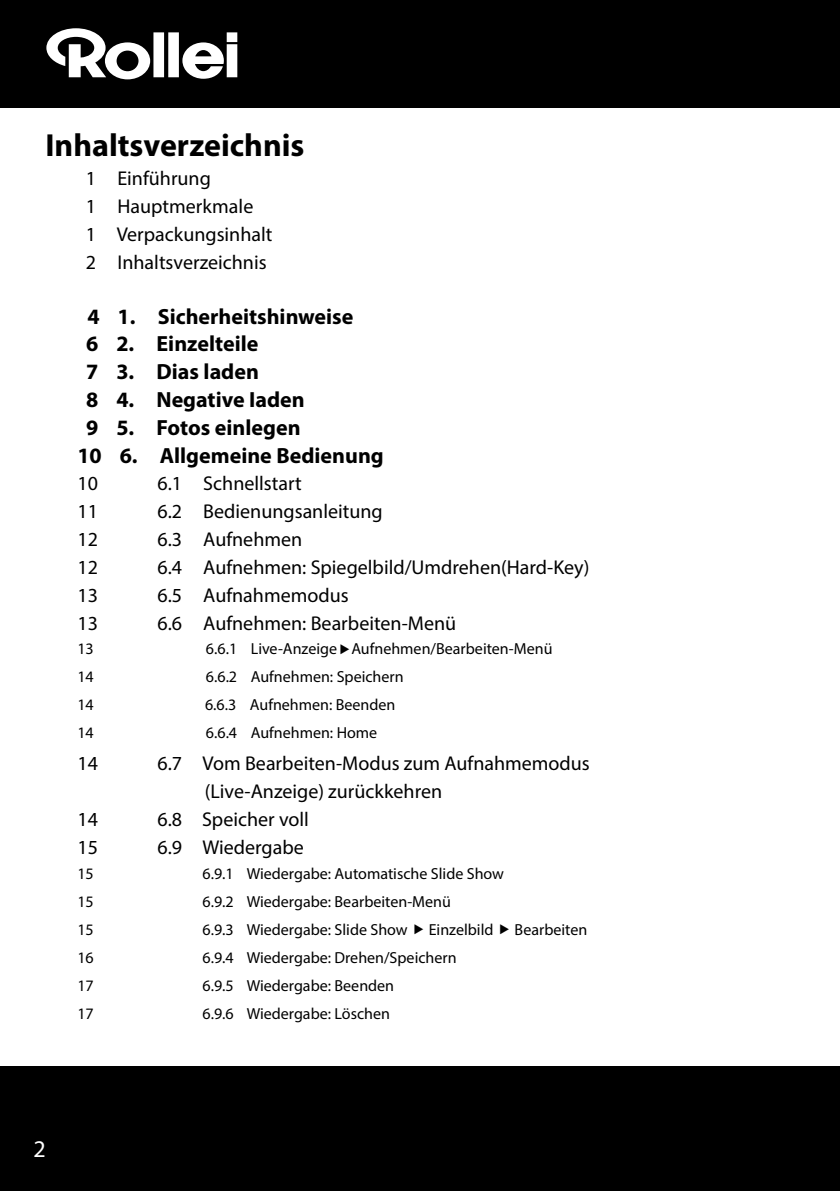
<style>
.page{position:relative;width:840px;height:1191px;background:#fff}
.page>*{position:absolute;margin:0;border:0;box-sizing:border-box;transform-origin:0 0}
.t1{font:700 32px "Myriad Pro";color:#000}
.t2{font:24px "Myriad Pro";color:#fff}
.t3{font:700 22px "Myriad Pro";color:#000}
.t4{font:20px/28px "Myriad Pro";color:#000}
.t5{font:16px "Myriad Pro";color:#000}
</style>
<div class="page">
<div style="left:0;top:1066px;width:839px;height:125px;background:#000"></div>
<div style="left:0;top:0;width:839px;height:108px;background:#000"></div>
<svg style="left:46px;top:28px;width:191px;height:51px"></svg>
<h1 class="t1" style="left:45px;top:125px;width:260px">Inhaltsverzeichnis</h1>
<p class="t4" style="left:86px;top:164px;width:188px">1 Einführung<br>1 Hauptmerkmale<br>1 Verpackungsinhalt<br>2 Inhaltsverzeichnis</p>
<h3 class="t3" style="left:88px;top:302px;width:267px">4 1. Sicherheitshinweise</h3>
<h3 class="t3" style="left:86px;top:329px;width:173px">6 2. Einzelteile</h3>
<h3 class="t3" style="left:86px;top:357px;width:174px">7 3. Dias laden</h3>
<h3 class="t3" style="left:86px;top:385px;width:220px">8 4. Negative Iaden</h3>
<h3 class="t3" style="left:86px;top:413px;width:216px">9 5. Fotos einlegen</h3>
<h3 class="t3" style="left:77px;top:441px;width:308px">10 6. Allgemeine Bedienung</h3>
<p class="t4" style="left:77px;top:469px;width:22px">10</p>
<p class="t4" style="left:157px;top:469px;width:146px">6.1 Schnellstart</p>
<p class="t4" style="left:77px;top:497px;width:22px">11</p>
<p class="t4" style="left:157px;top:497px;width:227px">6.2 Bedienungsanleitung</p>
<p class="t4" style="left:77px;top:525px;width:22px">12</p>
<p class="t4" style="left:157px;top:525px;width:146px">6.3 Aufnehmen</p>
<p class="t4" style="left:77px;top:553px;width:22px">12</p>
<p class="t4" style="left:157px;top:553px;width:433px">6.4 Aufnehmen: Spiegelbild/Umdrehen(Hard-Key)</p>
<p class="t4" style="left:77px;top:581px;width:22px">13</p>
<p class="t4" style="left:157px;top:581px;width:193px">6.5 Aufnahmemodus</p>
<p class="t4" style="left:77px;top:609px;width:22px">13</p>
<p class="t4" style="left:157px;top:609px;width:300px">6.6 Aufnehmen: Bearbeiten-Menü</p>
<p class="t5" style="left:77px;top:639px;width:18px">13</p>
<p class="t5" style="left:206px;top:639px;width:348px">6.6.1 Live-Anzeige Aufnehmen/Bearbeiten-Menü</p>
<p class="t5" style="left:77px;top:667px;width:18px">14</p>
<p class="t5" style="left:206px;top:667px;width:199px">6.6.2 Aufnehmen: Speichern</p>
<p class="t5" style="left:77px;top:695px;width:18px">14</p>
<p class="t5" style="left:205px;top:695px;width:192px">6.6.3 Aufnehmen: Beenden</p>
<p class="t5" style="left:77px;top:723px;width:18px">14</p>
<p class="t5" style="left:206px;top:723px;width:173px">6.6.4 Aufnehmen: Home</p>
<p class="t4" style="left:77px;top:749px;width:22px">14</p>
<p class="t4" style="left:205px;top:749px;width:386px;text-indent:-47px">6.7 Vom Bearbeiten-Modus zum Aufnahmemodus (Live-Anzeige) zurückkehren</p>
<p class="t4" style="left:77px;top:805px;width:22px">14</p>
<p class="t4" style="left:157px;top:805px;width:153px">6.8 Speicher voll</p>
<p class="t4" style="left:77px;top:833px;width:22px">15</p>
<p class="t4" style="left:157px;top:833px;width:148px">6.9 Wiedergabe</p>
<p class="t5" style="left:77px;top:863px;width:18px">15</p>
<p class="t5" style="left:202px;top:863px;width:303px">6.9.1 Wiedergabe: Automatische Slide Show</p>
<p class="t5" style="left:77px;top:891px;width:18px">15</p>
<p class="t5" style="left:202px;top:891px;width:250px">6.9.2 Wiedergabe: Bearbeiten-Menü</p>
<p class="t5" style="left:77px;top:919px;width:18px">15</p>
<p class="t5" style="left:202px;top:919px;width:206px">6.9.3 Wiedergabe: Slide Show</p>
<p class="t5" style="left:428px;top:919px;width:66px">Einzelbild</p>
<p class="t5" style="left:514px;top:919px;width:74px">Bearbeiten</p>
<p class="t5" style="left:77px;top:947px;width:18px">16</p>
<p class="t5" style="left:202px;top:947px;width:255px">6.9.4 Wiedergabe: Drehen/Speichern</p>
<p class="t5" style="left:77px;top:975px;width:18px">17</p>
<p class="t5" style="left:202px;top:975px;width:193px">6.9.5 Wiedergabe: Beenden</p>
<p class="t5" style="left:77px;top:1003px;width:18px">17</p>
<p class="t5" style="left:202px;top:1003px;width:189px">6.9.6 Wiedergabe: Löschen</p>
<h2 class="t2" style="left:33px;top:1134px;width:14px">2</h2>
</div>
